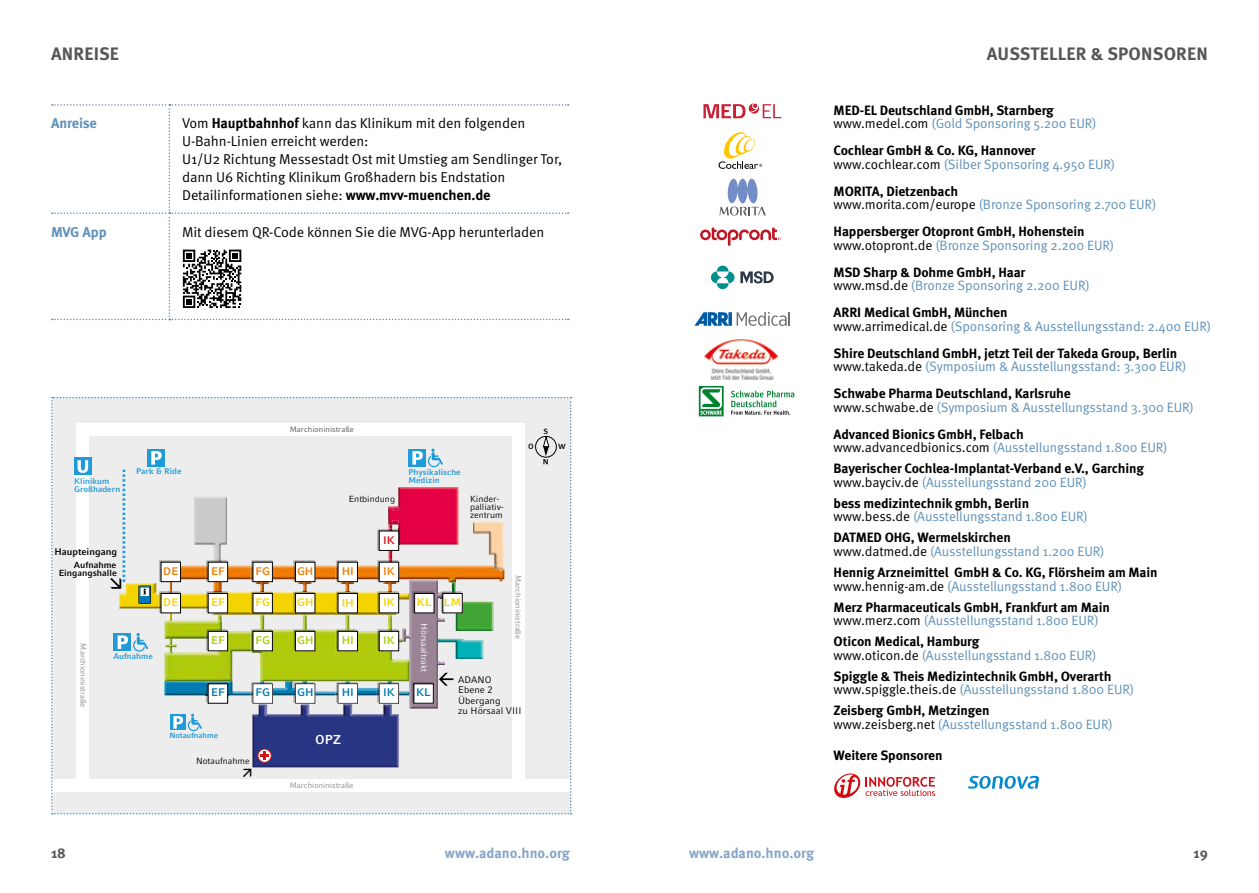
<style>
.page{position:relative;width:1259px;height:893px;background:#fff}
.page>*{position:absolute;margin:0;border:0;box-sizing:border-box;transform-origin:0 0}
.t1{font:700 18px "Meta OT";letter-spacing:.01em;color:#575756}
.t2{font:14.25px/18px "Meta OT Norm";letter-spacing:-.01em;color:#000}
.t3{font:700 14.25px "Meta OT";color:#84a5c7}
.t4{font:700 14.25px "Meta OT";letter-spacing:-.01em;color:#5f91b9}
.t5{font:700 14.25px "Meta OT";color:#575756}
.t6{font:13.5px "Meta OT Norm";letter-spacing:-.01em;color:#5f91b9}
.t7{font:700 13.5px "Meta OT";letter-spacing:-.01em;color:#000}
.t8{font:700 12.9px "LMU Compatil Fact";color:#fff}
.t9{font:700 10.95px "LMU Compatil Fact";color:#f4d300}
.t10{font:700 10.95px "LMU Compatil Fact";color:#ef7d00}
.t11{font:700 10.95px "LMU Compatil Fact";color:#007cb0}
.t12{font:700 10.95px "LMU Compatil Fact";color:#afca0b}
.t13{font:700 10.95px "LMU Compatil Fact";color:#cd171a}
.t14{font:9.45px/10.2px "LMU Compatil Fact";color:#000}
.t15{font:700 9.45px "LMU Compatil Fact";color:#000}
.t16{font:8.85px/8.2px "LMU Compatil Fact";color:#000}
.t17{font:700 8.85px/8.2px "LMU Compatil Fact";color:#000;text-align:right}
.t18{font:8.85px "LMU Compatil Fact";color:#fff}
.t19{font:700 8.25px/8.2px "LMU Compatil Fact";color:#209bd7}
.t20{font:7.8px "LMU Compatil Fact";color:#8a8989}
.t21{font:7.8px "LMU Compatil Fact";color:#535252}
.t22{font:700 7.65px "LMU Compatil Fact";color:#209bd7}
.t23{font:700 7.5px "LMU Compatil Fact";color:#000}
.s1{font-family:"Meta OT";font-weight:700}
.s2{color:#000}
</style>
<div class="page">
<svg style="left:703px;top:103px;width:78px;height:15px"></svg>
<svg style="left:718px;top:132px;width:44px;height:37px"></svg>
<svg style="left:711px;top:271px;width:11px;height:12px"></svg>
<svg style="left:722px;top:271px;width:12px;height:12px"></svg>
<svg style="left:717px;top:266px;width:11px;height:5px"></svg>
<svg style="left:717px;top:283px;width:11px;height:6px"></svg>
<svg style="left:740px;top:271px;width:33px;height:13px"></svg>
<svg style="left:694px;top:312px;width:96px;height:14px"></svg>
<img style="left:704px;top:339px;width:75px;height:41px">
<svg style="left:699px;top:387px;width:24px;height:29px"></svg>
<svg style="left:731px;top:391px;width:63px;height:24px"></svg>
<svg style="left:700px;top:227px;width:80px;height:19px"></svg>
<svg style="left:719px;top:179px;width:47px;height:37px"></svg>
<svg style="left:834px;top:773px;width:101px;height:25px"></svg>
<svg style="left:968px;top:776px;width:71px;height:13px"></svg>
<svg style="left:52px;top:104px;width:517px;height:216px"></svg>
<svg style="left:51px;top:397px;width:521px;height:417px;background:#dbd9d2"></svg>
<h1 class="t1" style="left:51px;top:42px;width:69px">ANREISE</h1>
<p class="t4" style="left:51px;top:114px;width:47px">Anreise</p>
<p class="t2" style="left:182px;top:115px;width:382px">Vom <span class="s1">Hauptbahnhof</span> kann das Klinikum mit den folgenden U-Bahn-Linien erreicht werden:<br>U1/U2 Richtung Messestadt Ost mit Umstieg am Sendlinger Tor, dann U6 Richting Klinikum Großhadern bis Endstation Detailinformationen siehe: <span class="s1">www.mvv-muenchen.de</span></p>
<p class="t4" style="left:51px;top:223px;width:57px">MVG App</p>
<p class="t2" style="left:182px;top:223px;width:364px">Mit diesem QR-Code können Sie die MVG-App herunterladen</p>
<p class="t19" style="left:74px;top:477px;width:48px">Klinikum<br>Großhadern</p>
<p class="t19" style="left:136px;top:467px;width:47px">Park &amp; Ride</p>
<p class="t15" style="left:54px;top:547px;width:64px">Haupteingang</p>
<p class="t21" style="left:290px;top:425px;width:66px">Marchioninistraße</p>
<p class="t19" style="left:408px;top:468px;width:54px">Physikalische<br>Medizin</p>
<p class="t16" style="left:349px;top:495px;width:48px">Entbindung</p>
<p class="t16" style="left:470px;top:494px;width:36px">Kinder&shy;palliativ&shy;zentrum</p>
<p class="t13" style="left:383px;top:533px;width:13px">IK</p>
<p class="t23" style="left:528px;top:442px;width:7px">O</p>
<p class="t17" style="left:59px;top:560px;width:60px">Aufnahme<br>Eingangshalle</p>
<p class="t20" style="left:88px;top:643px;width:65px;rotate:90deg">Marchioninistraße</p>
<p class="t19" style="left:113px;top:652px;width:41px">Aufnahme</p>
<p class="t10" style="left:255px;top:564px;width:16px">FG</p>
<p class="t10" style="left:297px;top:564px;width:18px">GH</p>
<p class="t10" style="left:163px;top:564px;width:16px">DE</p>
<p class="t10" style="left:383px;top:564px;width:13px">IK</p>
<p class="t10" style="left:211px;top:564px;width:15px">EF</p>
<p class="t10" style="left:342px;top:564px;width:14px">HI</p>
<p class="t9" style="left:211px;top:596px;width:15px">EF</p>
<p class="t9" style="left:255px;top:596px;width:16px">FG</p>
<p class="t9" style="left:297px;top:596px;width:18px">GH</p>
<p class="t9" style="left:163px;top:596px;width:16px">DE</p>
<p class="t9" style="left:383px;top:596px;width:13px">IK</p>
<p class="t9" style="left:417px;top:596px;width:46px">KL LM</p>
<p class="t9" style="left:354px;top:609px;width:14px;rotate:-180deg">HI</p>
<p class="t12" style="left:211px;top:634px;width:15px">EF</p>
<p class="t12" style="left:255px;top:634px;width:16px">FG</p>
<p class="t12" style="left:297px;top:634px;width:18px">GH</p>
<p class="t12" style="left:342px;top:634px;width:14px">HI</p>
<p class="t12" style="left:383px;top:634px;width:13px">IK</p>
<p class="t18" style="left:429px;top:623px;width:50px;rotate:90deg">Hörsaaltrakt</p>
<p class="t20" style="left:523px;top:575px;width:65px;rotate:90deg">Marchioninistraße</p>
<p class="t11" style="left:211px;top:686px;width:15px">EF</p>
<p class="t11" style="left:255px;top:686px;width:16px">FG</p>
<p class="t11" style="left:297px;top:686px;width:18px">GH</p>
<p class="t11" style="left:342px;top:686px;width:14px">HI</p>
<p class="t11" style="left:383px;top:686px;width:13px">IK</p>
<p class="t11" style="left:416px;top:686px;width:16px">KL</p>
<p class="t14" style="left:458px;top:675px;width:65px">ADANO<br>Ebene 2<br>Übergang<br>zu Hörsaal VIII</p>
<p class="t22" style="left:169px;top:731px;width:50px">Notaufnahme</p>
<p class="t8" style="left:315px;top:732px;width:28px">OPZ</p>
<p class="t16" style="left:196px;top:757px;width:55px">Notaufnahme</p>
<p class="t20" style="left:290px;top:780px;width:65px">Marchioninistraße</p>
<p class="t23" style="left:543px;top:427px;width:6px">S</p>
<p class="t23" style="left:549px;top:466px;width:7px;rotate:-180deg">N</p>
<p class="t23" style="left:558px;top:442px;width:9px">W</p>
<h1 class="t1" style="left:987px;top:42px;width:222px">AUSSTELLER &amp; SPONSOREN</h1>
<p class="t7" style="left:833px;top:102px;width:222px">MED-EL Deutschland GmbH, Starnberg</p>
<p class="t6" style="left:833px;top:116px;width:264px"><span class="s2">www.medel.com</span> (Gold Sponsoring 5.200 EUR)</p>
<p class="t7" style="left:833px;top:142px;width:204px">Cochlear GmbH &amp; Co. KG, Hannover</p>
<p class="t6" style="left:833px;top:156px;width:283px"><span class="s2">www.cochlear.com</span> (Silber Sponsoring 4.950 EUR)</p>
<p class="t7" style="left:833px;top:183px;width:126px">MORITA, Dietzenbach</p>
<p class="t6" style="left:833px;top:197px;width:324px"><span class="s2">www.morita.com/europe</span> (Bronze Sponsoring 2.700 EUR)</p>
<p class="t7" style="left:833px;top:223px;width:252px">Happersberger Otopront GmbH, Hohenstein</p>
<p class="t6" style="left:833px;top:237px;width:282px"><span class="s2">www.otopront.de</span> (Bronze Sponsoring 2.200 EUR)</p>
<p class="t7" style="left:833px;top:264px;width:193px">MSD Sharp &amp; Dohme GmbH, Haar</p>
<p class="t6" style="left:833px;top:278px;width:258px"><span class="s2">www.msd.de</span> (Bronze Sponsoring 2.200 EUR)</p>
<p class="t7" style="left:833px;top:304px;width:175px">ARRI Medical GmbH, München</p>
<p class="t6" style="left:833px;top:318px;width:379px"><span class="s2">www.arrimedical.de</span> (Sponsoring &amp; Ausstellungsstand: 2.400 EUR)</p>
<p class="t7" style="left:833px;top:345px;width:345px">Shire Deutschland GmbH, jetzt Teil der Takeda Group, Berlin</p>
<p class="t6" style="left:833px;top:359px;width:354px"><span class="s2">www.takeda.de</span> (Symposium &amp; Ausstellungsstand: 3.300 EUR)</p>
<p class="t7" style="left:833px;top:385px;width:239px">Schwabe Pharma Deutschland, Karlsruhe</p>
<p class="t6" style="left:833px;top:399px;width:362px"><span class="s2">www.schwabe.de</span> (Symposium &amp; Ausstellungsstand 3.300 EUR)</p>
<p class="t7" style="left:833px;top:426px;width:192px">Advanced Bionics GmbH, Felbach</p>
<p class="t6" style="left:833px;top:440px;width:335px"><span class="s2">www.advancedbionics.com</span> (Ausstellungsstand 1.800 EUR)</p>
<p class="t7" style="left:833px;top:460px;width:312px">Bayerischer Cochlea-Implantat-Verband e.V., Garching</p>
<p class="t6" style="left:833px;top:474px;width:255px"><span class="s2">www.bayciv.de</span> (Ausstellungsstand 200 EUR)</p>
<p class="t7" style="left:833px;top:495px;width:197px">bess medizintechnik gmbh, Berlin</p>
<p class="t6" style="left:833px;top:509px;width:256px"><span class="s2">www.bess.de</span> (Ausstellungsstand 1.800 EUR)</p>
<p class="t7" style="left:833px;top:529px;width:179px">DATMED OHG, Wermelskirchen</p>
<p class="t6" style="left:833px;top:543px;width:272px"><span class="s2">www.datmed.de</span> (Ausstellungsstand 1.200 EUR)</p>
<p class="t7" style="left:833px;top:564px;width:325px">Hennig Arzneimittel GmbH &amp; Co. KG, Flörsheim am Main</p>
<p class="t6" style="left:833px;top:578px;width:290px"><span class="s2">www.hennig-am.de</span> (Ausstellungsstand 1.800 EUR)</p>
<p class="t7" style="left:833px;top:598px;width:278px">Merz Pharmaceuticals GmbH, Frankfurt am Main</p>
<p class="t6" style="left:833px;top:612px;width:266px"><span class="s2">www.merz.com</span> (Ausstellungsstand 1.800 EUR)</p>
<p class="t7" style="left:833px;top:633px;width:147px">Oticon Medical, Hamburg</p>
<p class="t6" style="left:833px;top:647px;width:264px"><span class="s2">www.oticon.de</span> (Ausstellungsstand 1.800 EUR)</p>
<p class="t7" style="left:833px;top:667px;width:279px">Spiggle &amp; Theis Medizintechnik GmbH, Overarth</p>
<p class="t6" style="left:833px;top:681px;width:302px"><span class="s2">www.spiggle.theis.de</span> (Ausstellungsstand 1.800 EUR)</p>
<p class="t7" style="left:833px;top:702px;width:157px">Zeisberg GmbH, Metzingen</p>
<p class="t6" style="left:833px;top:716px;width:281px"><span class="s2">www.zeisberg.net</span> (Ausstellungsstand 1.800 EUR)</p>
<p class="t7" style="left:833px;top:747px;width:110px">Weitere Sponsoren</p>
<p class="t5" style="left:51px;top:844px;width:16px">18</p>
<p class="t3" style="left:445px;top:844px;width:127px">www.adano.hno.org</p>
<p class="t3" style="left:689px;top:844px;width:127px">www.adano.hno.org</p>
<p class="t5" style="left:1193px;top:844px;width:16px">19</p>
</div>
